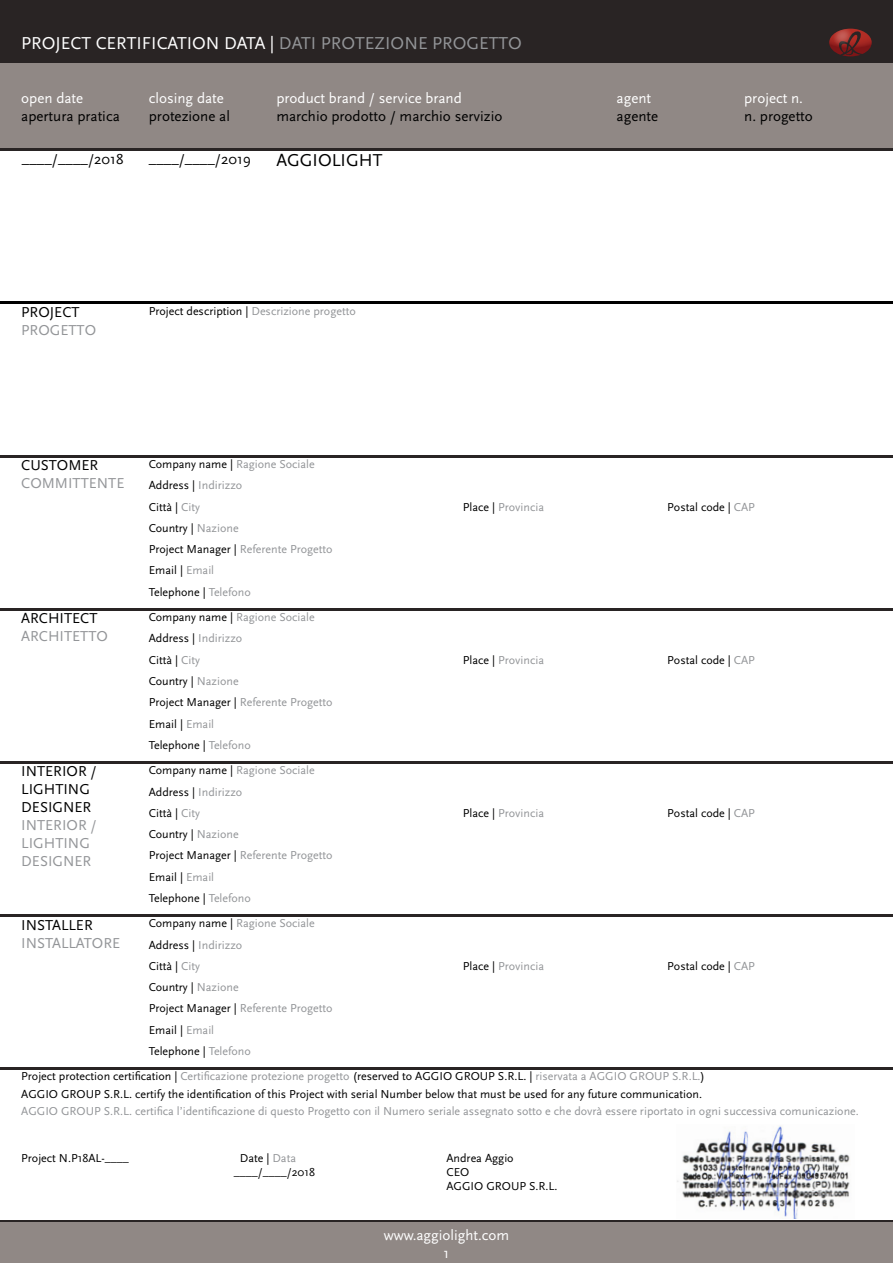
<style>
.page{position:relative;width:893px;height:1263px;background:#fff}
.page>*{position:absolute;margin:0;border:0;box-sizing:border-box;transform-origin:0 0}
.t1{font:18px "Scala Sans Pro";color:#fff}
.t2{font:18px "Scala Sans Pro";color:#000}
.t3{font:15px/18px "Scala Sans Pro";color:#000}
.t4{font:15px/18px "Scala Sans Pro";color:#fff;text-align:center}
.t5{font:15px/18px "Scala Sans Pro";color:#939598}
.t6{font:12px/21.3px "Scala Sans Pro";color:#000}
.t7{font:12px "Scala Sans Pro";color:#939598}
.s1{color:#939598}
.s2{color:#000}
</style>
<div class="page">
<hr style="left:0;top:1220px;width:893px;height:2px;background:#292424">
<div style="left:0;top:0;width:893px;height:64px;background:#292424"></div>
<svg style="left:829px;top:29px;width:43px;height:27px"></svg>
<div style="left:0;top:1222px;width:893px;height:41px;background:#908885"></div>
<div style="left:0;top:64px;width:893px;height:85px;background:#908885"></div>
<hr style="left:0;top:149px;width:893px;height:2px;background:#292424">
<hr style="left:0;top:302px;width:893px;height:2px;background:#000">
<hr style="left:0;top:455px;width:893px;height:2px;background:#292424">
<hr style="left:0;top:608px;width:893px;height:2px;background:#292424">
<hr style="left:0;top:761px;width:893px;height:2px;background:#292424">
<hr style="left:0;top:914px;width:893px;height:2px;background:#292424">
<hr style="left:0;top:1067px;width:893px;height:2px;background:#292424">
<img style="left:677px;top:1126px;width:173px;height:92px">
<h1 class="t1" style="left:21px;top:33px;width:502px">PROJECT CERTIFICATION DATA | <span class="s1">DATI PROTEZIONE PROGETTO</span></h1>
<p class="t4" style="left:21px;top:89px;width:63px">open date</p>
<p class="t3" style="left:21px;top:107px;width:100px">apertura pratica</p>
<p class="t4" style="left:149px;top:89px;width:77px">closing date</p>
<p class="t3" style="left:149px;top:107px;width:83px">protezione al</p>
<p class="t4" style="left:276px;top:89px;width:187px">product brand / service brand</p>
<p class="t3" style="left:276px;top:107px;width:228px">marchio prodotto / marchio servizio</p>
<p class="t3" style="left:22px;top:150px;width:103px">____/____/2018</p>
<p class="t3" style="left:149px;top:150px;width:104px">____/____/2019</p>
<h1 class="t2" style="left:276px;top:150px;width:107px">AGGIOLIGHT</h1>
<p class="t3" style="left:21px;top:303px;width:60px">PROJECT</p>
<p class="t6" style="left:149px;top:300px;width:209px">Project description | <span class="s1">Descrizione progetto</span></p>
<p class="t5" style="left:21px;top:321px;width:76px">PROGETTO</p>
<p class="t4" style="left:617px;top:89px;width:36px">agent</p>
<p class="t3" style="left:617px;top:107px;width:43px">agente</p>
<p class="t4" style="left:744px;top:89px;width:60px">project n.</p>
<p class="t3" style="left:744px;top:107px;width:70px">n. progetto</p>
<p class="t3" style="left:21px;top:456px;width:79px">CUSTOMER</p>
<p class="t5" style="left:21px;top:474px;width:105px">COMMITTENTE</p>
<p class="t6" style="left:149px;top:453px;width:185px">Company name | <span class="s1">Ragione Sociale<br></span>Address | <span class="s1">Indirizzo<br></span>Città | <span class="s1">City<br></span>Country | <span class="s1">Nazione<br></span>Project Manager | <span class="s1">Referente Progetto<br></span>Email | <span class="s1">Email<br></span>Telephone | <span class="s1">Telefono</span></p>
<p class="t7" style="left:463px;top:500px;width:83px"><span class="s2">Place |</span> Provincia</p>
<p class="t6" style="left:667px;top:496px;width:89px">Postal code | <span class="s1">CAP</span></p>
<p class="t3" style="left:21px;top:609px;width:78px">ARCHITECT</p>
<p class="t5" style="left:21px;top:627px;width:88px">ARCHITETTO</p>
<p class="t6" style="left:149px;top:607px;width:185px">Company name | <span class="s1">Ragione Sociale<br></span>Address | <span class="s1">Indirizzo<br></span>Città | <span class="s1">City<br></span>Country | <span class="s1">Nazione<br></span>Project Manager | <span class="s1">Referente Progetto<br></span>Email | <span class="s1">Email<br></span>Telephone | <span class="s1">Telefono</span></p>
<p class="t7" style="left:463px;top:653px;width:83px"><span class="s2">Place |</span> Provincia</p>
<p class="t6" style="left:667px;top:649px;width:89px">Postal code | <span class="s1">CAP</span></p>
<p class="t3" style="left:21px;top:762px;width:77px">INTERIOR /<br>LIGHTING<br>DESIGNER</p>
<p class="t5" style="left:21px;top:816px;width:77px">INTERIOR /<br>LIGHTING<br>DESIGNER</p>
<p class="t6" style="left:149px;top:760px;width:185px">Company name | <span class="s1">Ragione Sociale<br></span>Address | <span class="s1">Indirizzo<br></span>Città | <span class="s1">City<br></span>Country | <span class="s1">Nazione<br></span>Project Manager | <span class="s1">Referente Progetto<br></span>Email | <span class="s1">Email<br></span>Telephone | <span class="s1">Telefono</span></p>
<p class="t7" style="left:463px;top:806px;width:83px"><span class="s2">Place |</span> Provincia</p>
<p class="t6" style="left:667px;top:802px;width:89px">Postal code | <span class="s1">CAP</span></p>
<p class="t3" style="left:21px;top:916px;width:73px">INSTALLER</p>
<p class="t5" style="left:21px;top:934px;width:100px">INSTALLATORE</p>
<p class="t6" style="left:149px;top:913px;width:185px">Company name | <span class="s1">Ragione Sociale<br></span>Address | <span class="s1">Indirizzo<br></span>Città | <span class="s1">City<br></span>Country | <span class="s1">Nazione<br></span>Project Manager | <span class="s1">Referente Progetto<br></span>Email | <span class="s1">Email<br></span>Telephone | <span class="s1">Telefono</span></p>
<p class="t7" style="left:463px;top:959px;width:83px"><span class="s2">Place |</span> Provincia</p>
<p class="t6" style="left:667px;top:955px;width:89px">Postal code | <span class="s1">CAP</span></p>
<p class="t6" style="left:21px;top:1068px;width:685px;line-height:17px">Project protection certification | <span class="s1">Certificazione protezione progetto</span> (reserved to AGGIO GROUP S.R.L. | <span class="s1">riservata a AGGIO GROUP S.R.L.</span>)<br>AGGIO GROUP S.R.L. certify the identification of this Project with serial Number below that must be used for any future communication.</p>
<p class="t7" style="left:21px;top:1103px;width:839px">AGGIO GROUP S.R.L. certifica l’identificazione di questo Progetto con il Numero seriale assegnato sotto e che dovrà essere riportato in ogni successiva comunicazione.</p>
<p class="t6" style="left:21px;top:1147px;width:109px">Project N.P18AL-____</p>
<p class="t6" style="left:234px;top:1150px;width:83px;line-height:14.4px;text-indent:6px">Date | <span class="s1">Data </span>____/____/2018</p>
<p class="t6" style="left:446px;top:1150px;width:113px;line-height:14.4px">Andrea Aggio<br>CEO<br>AGGIO GROUP S.R.L.</p>
<p class="t4" style="left:384px;top:1226px;width:127px">www.aggiolight.com<br>1</p>
</div>
